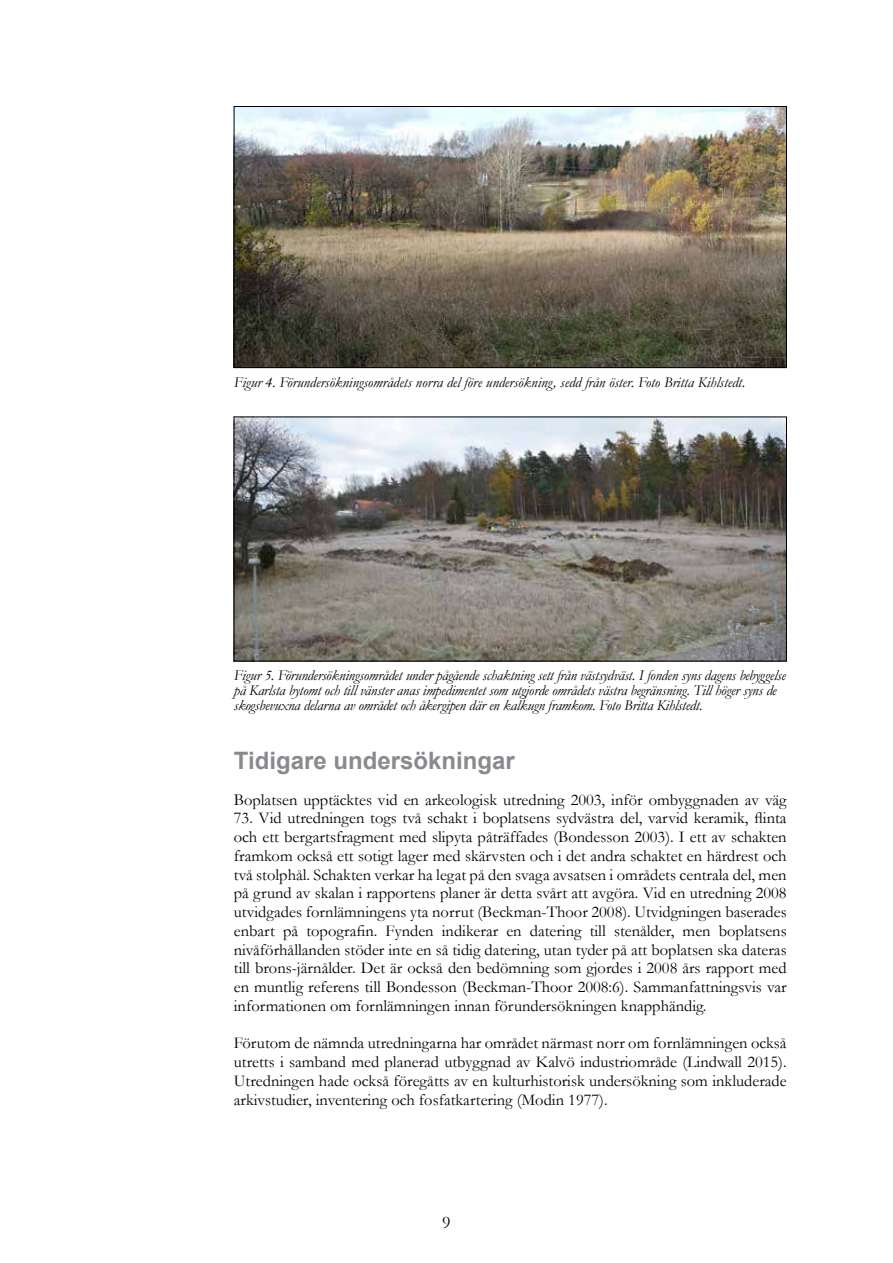
<style>
.page{position:relative;width:893px;height:1263px;background:#fff}
.page>*{position:absolute;margin:0;border:0;box-sizing:border-box;transform-origin:0 0}
.t1{font:700 24px "Arial";color:#888a8d}
.t2{font:18px "Garamond";color:#000}
.t3{font:16.5px/18.8px "Garamond";color:#000;text-align:justify}
.t4{font:italic 15px/15px "Garamond";letter-spacing:-.01em;color:#000}
</style>
<div class="page">
<img style="left:236px;top:108px;width:549px;height:258px">
<div style="left:234px;top:106px;width:553px;height:262px;border:1px solid #000"></div>
<img style="left:236px;top:419px;width:549px;height:240px">
<div style="left:234px;top:417px;width:553px;height:244px;border:1px solid #000"></div>
<p class="t4" style="left:234px;top:374px;width:513px">Figur 4. Förundersökningsområdets norra del före undersökning, sedd från öster. Foto Britta Kihlstedt.</p>
<p class="t4" style="left:234px;top:667px;width:553px">Figur 5. Förundersökningsområdet under pågående schaktning sett från västsydväst. I fonden syns dagens bebyggelse på Karlsta bytomt och till vänster anas impedimentet som utgjorde områdets västra begränsning. Till höger syns de skogsbevuxna delarna av området och åkergipen där en kalkugn framkom. Foto Britta Kihlstedt.</p>
<h1 class="t1" style="left:234px;top:744px;width:282px">Tidigare undersökningar</h1>
<p class="t3" style="left:234px;top:789px;width:554px">Boplatsen upptäcktes vid en arkeologisk utredning 2003, inför ombyggnaden av väg</p>
<p class="t3" style="left:234px;top:808px;width:554px">73. Vid utredningen togs två schakt i boplatsens sydvästra del, varvid keramik, flinta och ett bergartsfragment med slipyta påträffades (Bondesson 2003). I ett av schakten framkom också ett sotigt lager med skärvsten och i det andra schaktet en härdrest och två stolphål. Schakten verkar ha legat på den svaga avsatsen i områdets centrala del, men på grund av skalan i rapportens planer är detta svårt att avgöra. Vid en utredning 2008 utvidgades fornlämningens yta norrut (Beckman-Thoor 2008). Utvidgningen baserades enbart på topografin. Fynden indikerar en datering till stenålder, men boplatsens nivåförhållanden stöder inte en så tidig datering, utan tyder på att boplatsen ska dateras till brons-järnålder. Det är också den bedömning som gjordes i 2008 års rapport med en muntlig referens till Bondesson (Beckman-Thoor 2008:6). Sammanfattningsvis var informationen om fornlämningen innan förundersökningen knapphändig.</p>
<p class="t3" style="left:234px;top:1033px;width:554px">Förutom de nämnda utredningarna har området närmast norr om fornlämningen också utretts i samband med planerad utbyggnad av Kalvö industriområde (Lindwall 2015).<br>Utredningen hade också föregåtts av en kulturhistorisk undersökning som inkluderade arkivstudier, inventering och fosfatkartering (Modin 1977).</p>
<p class="t2" style="left:442px;top:1210px;width:10px">9</p>
</div>
